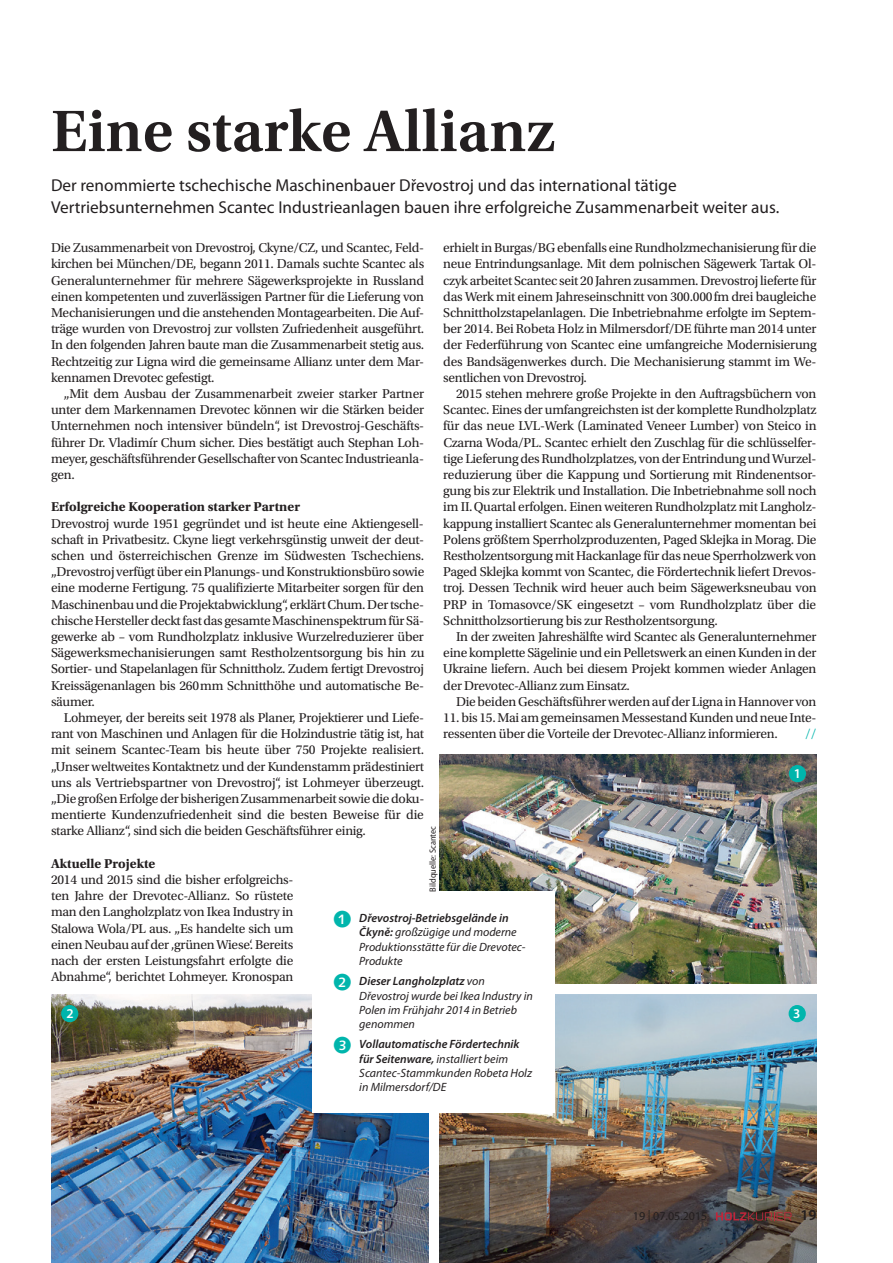
<style>
.page{position:relative;width:893px;height:1263px;background:#fff}
.page>*{position:absolute;margin:0;border:0;box-sizing:border-box;transform-origin:0 0}
.t1{font:600 61.5px "Utopia Std";color:#231f20}
.t2{font:17.25px/22.5px "Myriad Pro";color:#231f20}
.t3{font:600 15px "Myriad Pro";color:#231f20}
.t4{font:13.5px/16.2px "Utopia Std";letter-spacing:-.02em;color:#231f20;text-align:justify}
.t5{font:700 13.5px "Utopia Std";color:#231f20}
.t6{font:600 13.5px "Myriad Pro";color:#fff}
.t7{font:13.5px "Utopia Std";color:#00b5ac}
.t8{font:italic 12px/14.4px "Myriad Pro";color:#231f20}
.t9{font:12px "Myriad Pro";color:#231f20}
.t10{font:semi-condensed 9.15px "Myriad Pro";color:#231f20}
.s1{font-family:"Galileo Press Callout";font-style:normal;font-size:17.25px;color:#00b5ac}
.s2{font-weight:600}
</style>
<div class="page">
<img style="left:51px;top:994px;width:377px;height:269px">
<img style="left:439px;top:994px;width:377px;height:269px">
<div style="left:789px;top:1005px;width:17px;height:17px;background:#00b5ac;border-radius:50%"></div>
<div style="left:61px;top:1005px;width:17px;height:17px;background:#00b5ac;border-radius:50%"></div>
<img style="left:439px;top:754px;width:377px;height:229px">
<div style="left:313px;top:892px;width:242px;height:221px;background:#fff"></div>
<div style="left:789px;top:765px;width:17px;height:17px;background:#00b5ac;border-radius:50%"></div>
<svg style="left:716px;top:1212px;width:76px;height:8px"></svg>
<h1 class="t1" style="left:51px;top:96px;width:505px">Eine starke Allianz</h1>
<p class="t2" style="left:51px;top:174px;width:730px">Der renommierte tschechische Maschinenbauer Dřevostroj und das international tätige<br>Vertriebsunternehmen Scantec Industrieanlagen bauen ihre erfolgreiche Zusammenarbeit weiter aus.</p>
<p class="t4" style="left:51px;top:240px;width:375px">Die Zusammenarbeit von Drevostroj, Ckyne/CZ, und Scantec, Feld&shy;kirchen bei München/DE, begann 2011. Damals suchte Scantec als Generalunternehmer für mehrere Sägewerksprojekte in Russland einen kompetenten und zuverlässigen Partner für die Lieferung von Mechanisierungen und die anstehenden Montagearbeiten. Die Auf&shy;träge wurden von Drevostroj zur vollsten Zufriedenheit ausgeführt.<br>In den folgenden Jahren baute man die Zusammenarbeit stetig aus.<br>Rechtzeitig zur Ligna wird die gemeinsame Allianz unter dem Mar&shy;kennamen Drevotec gefestigt.</p>
<p class="t4" style="left:51px;top:386px;width:375px;text-indent:13px">„Mit dem Ausbau der Zusammenarbeit zweier starker Partner unter dem Markennamen Drevotec können wir die Stärken beider Unternehmen noch intensiver bündeln“, ist Drevostroj-Geschäfts&shy;führer Dr. Vladimír Chum sicher. Dies bestätigt auch Stephan Loh&shy;meyer, geschäftsführender Gesellschafter von Scantec Industrieanla&shy;gen.</p>
<p class="t5" style="left:51px;top:499px;width:251px">Erfolgreiche Kooperation starker Partner</p>
<p class="t4" style="left:51px;top:515px;width:375px">Drevostroj wurde 1951 gegründet und ist heute eine Aktiengesell&shy;schaft in Privatbesitz. Ckyne liegt verkehrsgünstig unweit der deut&shy;schen und österreichischen Grenze im Südwesten Tschechiens. „Drevostroj verfügt über ein Planungs- und Konstruktionsbüro sowie eine moderne Fertigung. 75 qualifizierte Mitarbeiter sorgen für den Maschinenbau und die Projektabwicklung“, erklärt Chum. Der tsche&shy;chische Hersteller deckt fast das gesamte Maschinenspektrum für Sä&shy;gewerke ab – vom Rundholzplatz inklusive Wurzelreduzierer über Sägewerksmechanisierungen samt Restholzentsorgung bis hin zu Sortier- und Stapelanlagen für Schnittholz. Zudem fertigt Drevostroj Kreissägenanlagen bis 260mm Schnitthöhe und automatische Be&shy;säumer.</p>
<p class="t4" style="left:51px;top:710px;width:375px;text-indent:13px">Lohmeyer, der bereits seit 1978 als Planer, Projektierer und Liefe&shy;rant von Maschinen und Anlagen für die Holzindustrie tätig ist, hat mit seinem Scantec-Team bis heute über 750 Projekte realisiert. „Unser weltweites Kontaktnetz und der Kundenstamm prädestiniert uns als Vertriebspartner von Drevostroj“, ist Lohmeyer überzeugt. „Die großen Erfolge der bisherigen Zusammenarbeit sowie die doku&shy;mentierte Kundenzufriedenheit sind die besten Beweise für die starke Allianz“, sind sich die beiden Geschäftsführer einig.</p>
<p class="t5" style="left:51px;top:855px;width:106px">Aktuelle Projekte</p>
<p class="t4" style="left:51px;top:872px;width:244px">2014 und 2015 sind die bisher erfolgreichs&shy;ten Jahre der Drevotec-Allianz. So rüstete man den Langholzplatz von Ikea Industry in Stalowa Wola/PL aus. „Es handelte sich um einen Neubau auf der ,grünen Wiese‘. Bereits nach der ersten Leistungsfahrt erfolgte die Abnahme“, berichtet Lohmeyer. Kronospan</p>
<p class="t4" style="left:443px;top:240px;width:375px">erhielt in Burgas/BG ebenfalls eine Rundholzmechanisierung für die neue Entrindungsanlage. Mit dem polnischen Sägewerk Tartak Ol&shy;czyk arbeitet Scantec seit 20 Jahren zusammen. Drevostroj lieferte für das Werk mit einem Jahreseinschnitt von 300.000fm drei baugleiche Schnittholzstapelanlagen. Die Inbetriebnahme erfolgte im Septem&shy;ber 2014. Bei Robeta Holz in Milmersdorf/DE führte man 2014 unter der Federführung von Scantec eine umfangreiche Modernisierung des Bandsägenwerkes durch. Die Mechanisierung stammt im We&shy;sentlichen von Drevostroj.</p>
<p class="t4" style="left:443px;top:386px;width:375px;text-indent:13px">2015 stehen mehrere große Projekte in den Auftragsbüchern von Scantec. Eines der umfangreichsten ist der komplette Rundholzplatz für das neue LVL-Werk (Laminated Veneer Lumber) von Steico in Czarna Woda/PL. Scantec erhielt den Zuschlag für die schlüsselfer&shy;tige Lieferung des Rundholzplatzes, von der Entrindung und Wurzel&shy;reduzierung über die Kappung und Sortierung mit Rindenentsor&shy;gung bis zur Elektrik und Installation. Die Inbetriebnahme soll noch im II.Quartal erfolgen. Einen weiteren Rundholzplatz mit Langholz&shy;kappung installiert Scantec als Generalunternehmer momentan bei Polens größtem Sperrholzproduzenten, Paged Sklejka in Morag. Die Restholzentsorgung mit Hackanlage für das neue Sperrholzwerk von Paged Sklejka kommt von Scantec, die Fördertechnik liefert Drevos&shy;troj. Dessen Technik wird heuer auch beim Sägewerksneubau von PRP in Tomasovce/SK eingesetzt – vom Rundholzplatz über die Schnittholzsortierung bis zur Restholzentsorgung.</p>
<p class="t4" style="left:443px;top:629px;width:375px;text-indent:13px">In der zweiten Jahreshälfte wird Scantec als Generalunternehmer eine komplette Sägelinie und ein Pelletswerk an einen Kunden in der Ukraine liefern. Auch bei diesem Projekt kommen wieder Anlagen der Drevotec-Allianz zum Einsatz.</p>
<p class="t4" style="left:456px;top:693px;width:362px">Die beiden Geschäftsführer werden auf der Ligna in Hannover von</p>
<p class="t4" style="left:443px;top:710px;width:375px">11. bis 15. Mai am gemeinsamen Messestand Kunden und neue Inte&shy;ressenten über die Vorteile der Drevotec-Allianz informieren.</p>
<p class="t7" style="left:805px;top:726px;width:13px">//</p>
<p class="t6" style="left:794px;top:766px;width:9px">1</p>
<p class="t10" style="left:427px;top:892px;width:67px;rotate:-90deg">Bildquelle: Scantec</p>
<p class="t8" style="left:359px;top:910px;width:168px;text-indent:-26px"><span class="s1">1</span> <span class="s2">Dřevostroj-Betriebsgelände in<br>Čkyně:</span> großzügige und moderne<br>Produktionsstätte für die Drevotec-<br>Produkte</p>
<p class="t8" style="left:359px;top:974px;width:175px;text-indent:-26px"><span class="s1">2</span> <span class="s2">Dieser Langholzplatz</span> von<br>Dřevostroj wurde bei Ikea Industry in<br>Polen im Frühjahr 2 014 in Betrieb genommen</p>
<p class="t8" style="left:359px;top:1037px;width:174px;text-indent:-26px"><span class="s1">3</span> <span class="s2">Vollautomatische Fördertechnik für Seitenware,</span> installiert beim<br>Scantec-Stammkunden Robeta Holz in Milmersdorf/DE</p>
<p class="t6" style="left:66px;top:1006px;width:9px">2</p>
<p class="t6" style="left:793px;top:1006px;width:9px">3</p>
<p class="t9" style="left:633px;top:1210px;width:76px">19 | 07.05.2015</p>
<p class="t3" style="left:800px;top:1207px;width:18px">19</p>
</div>
